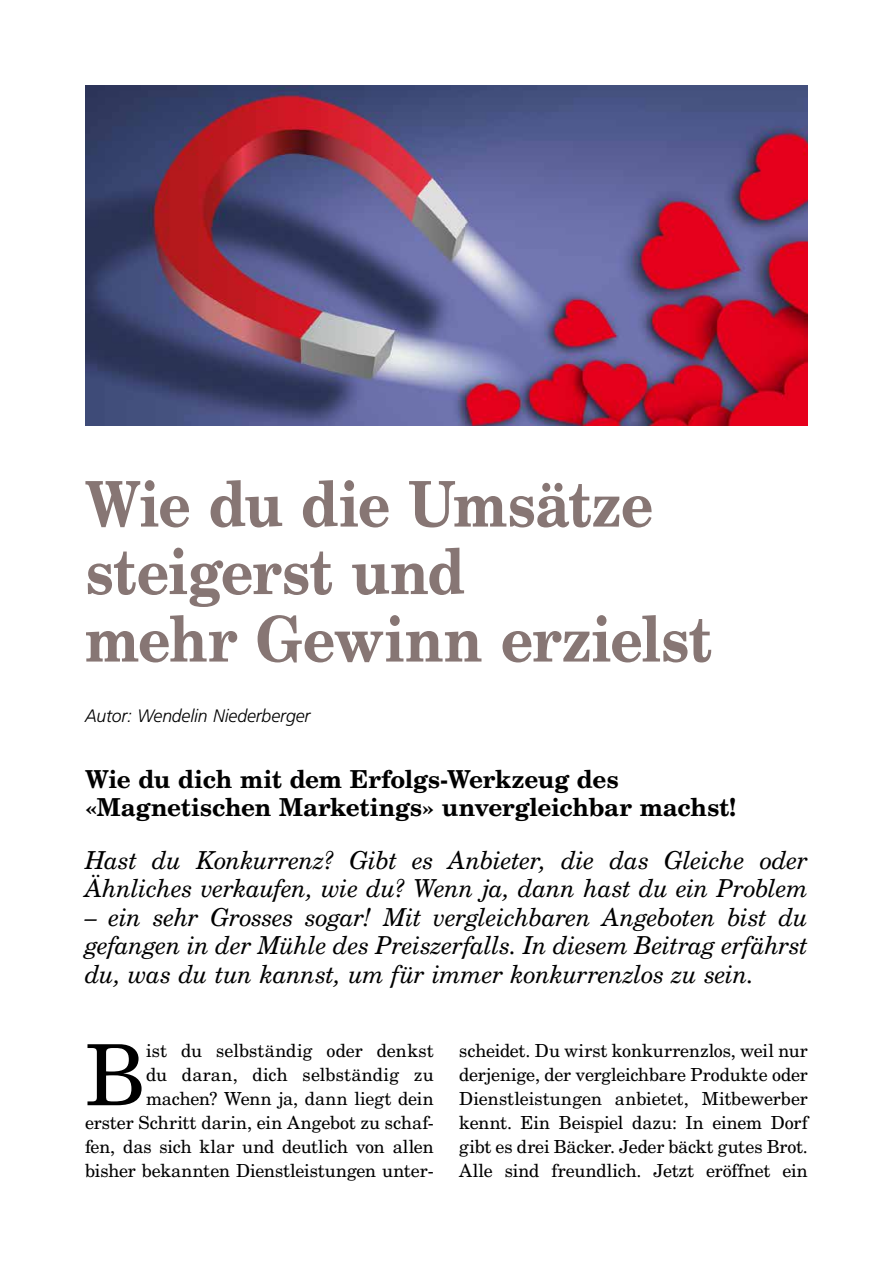
<style>
.page{position:relative;width:893px;height:1263px;background:#fff}
.page>*{position:absolute;margin:0;border:0;box-sizing:border-box;transform-origin:0 0}
.t1{font:84.45px "New Century Schlbk LT";color:#000}
.t2{font:700 63px/67.5px "New Century Schlbk LT";letter-spacing:-.015em;color:#877674;scale:.9 1}
.t3{font:italic 24.75px/28.5px "New Century Schlbk LT";letter-spacing:-.02em;color:#000}
.t4{font:700 24.75px/28.5px "New Century Schlbk LT";letter-spacing:-.01em;color:#000}
.t5{font:18px/24px "New Century Schlbk LT";color:#000;text-align:right}
.t6{font:italic 300 18px "Frutiger LT Std";letter-spacing:-.005em;color:#000}
</style>
<div class="page">
<img style="left:85px;top:85px;width:723px;height:340px">
<h2 class="t2" style="left:85px;top:470px;width:699px">Wie du die Umsätze steigerst und<br>mehr Gewinn erzielst</h2>
<p class="t6" style="left:85px;top:706px;width:227px">Autor: Wendelin Niederberger</p>
<h3 class="t4" style="left:85px;top:764px;width:653px">Wie du dich mit dem Erfolgs-Werkzeug des «Magnetischen Marketings» unvergleichbar machst!</h3>
<h3 class="t3" style="left:85px;top:846px;width:724px">Hast du Konkurrenz? Gibt es Anbieter, die das Gleiche oder<br>Ähnliches verkaufen, wie du? Wenn ja, dann hast du ein Problem</h3>
<h3 class="t3" style="left:85px;top:903px;width:724px;text-align:justify">– ein sehr Grosses sogar! Mit vergleichbaren Angeboten bist du gefangen in der Mühle des Preiszerfalls. In diesem Beitrag erfährst du, was du tun kannst, um für immer konkurrenzlos zu sein.</h3>
<p class="t5" style="left:85px;top:1039px;width:350px">ist du selbständig oder denkst<br>du daran, dich selbständig zu machen? Wenn ja, dann liegt dein<br>erster Schritt darin, ein Angebot zu schaf&shy;fen, das sich klar und deutlich von allen bisher bekannten Dienstleistungen unter-</p>
<p class="t5" style="left:459px;top:1039px;width:350px;text-align:justify">scheidet. Du wirst konkurrenzlos, weil nur derjenige, der vergleichbare Produkte oder Dienstleistungen anbietet, Mitbewerber kennt. Ein Beispiel dazu: In einem Dorf gibt es drei Bäcker. Jeder bäckt gutes Brot.<br>Alle sind freundlich. Jetzt eröffnet ein</p>
<h1 class="t1" style="left:85px;top:1024px;width:62px">B</h1>
</div>
